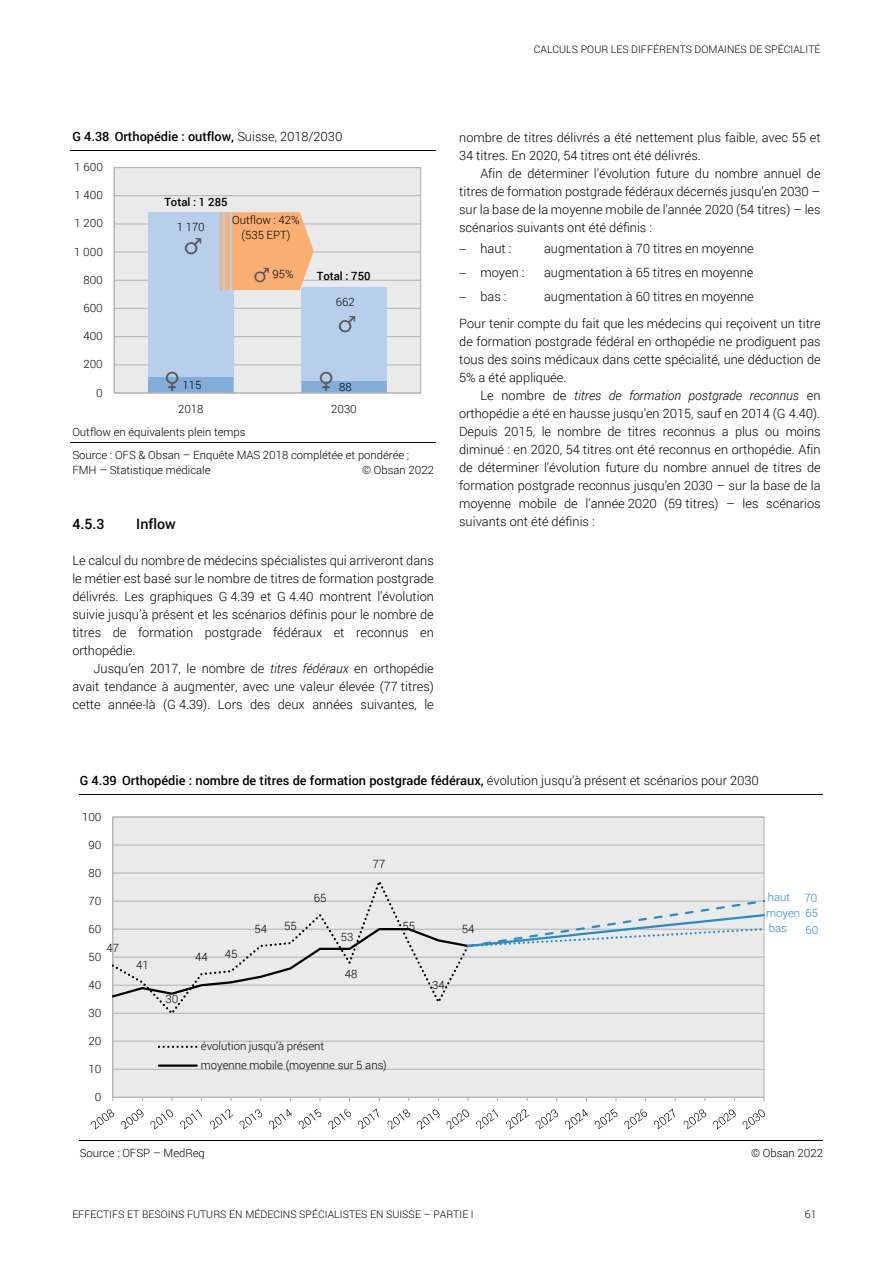
<style>
.page{position:relative;width:893px;height:1263px;background:#fff}
.page>*{position:absolute;margin:0;border:0;box-sizing:border-box;transform-origin:0 0}
.t1{font:500 14.25px "Roboto";letter-spacing:.005em;color:#000}
.t2{font:300 12.75px/18px "Roboto";color:#000;text-align:justify}
.t3{font:500 12.75px "Roboto";letter-spacing:-.005em;color:#000}
.t4{font:300 11.4px/14.7px "Roboto";color:#000}
.t5{font:500 11.4px "Roboto";color:#000}
.t6{font:300 11.4px "Roboto";color:#2b8bc7}
.t7{font:300 10.5px "Roboto";color:#000}
.s1{font-weight:300}
.s2{font-style:italic}
</style>
<div class="page">
<hr style="left:70px;top:150px;width:366px;height:1px;background:#000">
<hr style="left:70px;top:442px;width:366px;height:1px;background:#000">
<div style="left:114px;top:168px;width:307px;height:225px;background:#eaeaea"></div>
<hr style="left:114px;top:364px;width:307px;height:1px;background:#b7b7b7">
<hr style="left:114px;top:336px;width:307px;height:1px;background:#b7b7b7">
<hr style="left:114px;top:308px;width:307px;height:1px;background:#b7b7b7">
<hr style="left:114px;top:280px;width:307px;height:1px;background:#b7b7b7">
<hr style="left:114px;top:251px;width:307px;height:2px;background:#b7b7b7">
<hr style="left:114px;top:223px;width:307px;height:1px;background:#b7b7b7">
<hr style="left:114px;top:195px;width:307px;height:1px;background:#b7b7b7">
<div style="left:148px;top:212px;width:86px;height:165px;background:#b7cfea"></div>
<div style="left:301px;top:287px;width:86px;height:94px;background:#b7cfea"></div>
<hr style="left:114px;top:168px;width:1px;height:225px;background:#b7b7b7">
<hr style="left:114px;top:392px;width:307px;height:2px;background:#b7b7b7">
<hr style="left:80px;top:794px;width:743px;height:1px;background:#000">
<hr style="left:80px;top:1140px;width:743px;height:1px;background:#000">
<div style="left:113px;top:817px;width:651px;height:280px;background:#eaeaea"></div>
<hr style="left:113px;top:1069px;width:651px;height:1px;background:#b7b7b7">
<hr style="left:113px;top:1041px;width:651px;height:1px;background:#b7b7b7">
<hr style="left:113px;top:1013px;width:651px;height:1px;background:#b7b7b7">
<hr style="left:113px;top:872px;width:651px;height:2px;background:#b7b7b7">
<hr style="left:113px;top:844px;width:651px;height:1px;background:#b7b7b7">
<hr style="left:112px;top:817px;width:1px;height:280px;background:#b7b7b7">
<hr style="left:113px;top:1097px;width:651px;height:1px;background:#b7b7b7">
<svg style="left:113px;top:876px;width:358px;height:141px"></svg>
<svg style="left:113px;top:898px;width:652px;height:101px"></svg>
<svg style="left:91px;top:1109px;width:23px;height:20px"></svg>
<svg style="left:121px;top:1109px;width:23px;height:20px"></svg>
<svg style="left:150px;top:1109px;width:23px;height:20px"></svg>
<svg style="left:180px;top:1110px;width:22px;height:19px"></svg>
<svg style="left:210px;top:1109px;width:23px;height:20px"></svg>
<svg style="left:239px;top:1109px;width:23px;height:20px"></svg>
<svg style="left:269px;top:1109px;width:23px;height:20px"></svg>
<svg style="left:299px;top:1109px;width:22px;height:20px"></svg>
<svg style="left:328px;top:1109px;width:23px;height:20px"></svg>
<svg style="left:358px;top:1108px;width:21px;height:21px"></svg>
<svg style="left:388px;top:1109px;width:22px;height:20px"></svg>
<svg style="left:417px;top:1109px;width:23px;height:20px"></svg>
<svg style="left:446px;top:1109px;width:23px;height:20px"></svg>
<svg style="left:476px;top:1110px;width:22px;height:19px"></svg>
<svg style="left:506px;top:1109px;width:23px;height:20px"></svg>
<svg style="left:536px;top:1109px;width:22px;height:20px"></svg>
<svg style="left:565px;top:1109px;width:23px;height:20px"></svg>
<svg style="left:595px;top:1109px;width:22px;height:20px"></svg>
<svg style="left:624px;top:1109px;width:23px;height:20px"></svg>
<svg style="left:654px;top:1108px;width:21px;height:21px"></svg>
<svg style="left:684px;top:1109px;width:22px;height:20px"></svg>
<svg style="left:713px;top:1109px;width:23px;height:20px"></svg>
<svg style="left:742px;top:1109px;width:23px;height:20px"></svg>
<svg style="left:159px;top:1046px;width:38px;height:2px"></svg>
<hr style="left:159px;top:1064px;width:38px;height:3px;background:#000">
<svg style="left:220px;top:212px;width:94px;height:78px;background:#f3b481"></svg>
<svg style="left:148px;top:377px;width:239px;height:16px"></svg>
<p class="t7" style="left:534px;top:42px;width:288px">CALCULS POUR LES DIFFÉRENTS DOMAINES DE SPÉCIALITÉ</p>
<p class="t3" style="left:72px;top:128px;width:272px">G 4.38 Orthopédie : outflow, <span class="s1">Suisse, 2018/2030</span></p>
<p class="t4" style="left:75px;top:159px;width:30px">1 600</p>
<p class="t4" style="left:75px;top:188px;width:30px">1 400</p>
<p class="t4" style="left:75px;top:216px;width:30px">1 200</p>
<p class="t4" style="left:74px;top:244px;width:30px">1 000</p>
<p class="t4" style="left:83px;top:272px;width:21px">800</p>
<p class="t4" style="left:83px;top:300px;width:21px">600</p>
<p class="t4" style="left:83px;top:328px;width:21px">400</p>
<p class="t4" style="left:83px;top:357px;width:21px">200</p>
<p class="t4" style="left:96px;top:385px;width:8px">0</p>
<p class="t5" style="left:164px;top:194px;width:65px">Total : 1 285</p>
<p class="t4" style="left:177px;top:219px;width:30px">1 170</p>
<p class="t4" style="left:232px;top:212px;width:69px">Outflow : 42%</p>
<p class="t4" style="left:242px;top:227px;width:50px">(535 EPT)</p>
<p class="t4" style="left:272px;top:267px;width:22px">95%</p>
<p class="t5" style="left:317px;top:268px;width:55px">Total : 750</p>
<p class="t4" style="left:336px;top:294px;width:20px">662</p>
<p class="t4" style="left:183px;top:378px;width:20px">115</p>
<p class="t4" style="left:339px;top:379px;width:14px">88</p>
<p class="t4" style="left:178px;top:401px;width:27px">2018</p>
<p class="t4" style="left:331px;top:401px;width:27px">2030</p>
<p class="t4" style="left:72px;top:424px;width:175px">Outflow en équivalents plein temps</p>
<p class="t4" style="left:72px;top:447px;width:339px">Source : OFS &amp; Obsan – Enquête MAS 2018 complétée et pondérée ;<br>FMH – Statistique médicale</p>
<p class="t4" style="left:362px;top:462px;width:73px">© Obsan 2022</p>
<h3 class="t1" style="left:72px;top:513px;width:34px">4.5.3</h3>
<h3 class="t1" style="left:136px;top:513px;width:41px">Inflow</h3>
<p class="t2" style="left:72px;top:551px;width:363px">Le calcul du nombre de médecins spécialistes qui arriveront dans le métier est basé sur le nombre de titres de formation postgrade délivrés. Les graphiques G 4.39 et G 4.40 montrent l’évolution suivie jusqu’à présent et les scénarios définis pour le nombre de titres de formation postgrade fédéraux et reconnus en orthopédie.</p>
<p class="t2" style="left:72px;top:659px;width:363px;text-indent:21px">Jusqu’en 2017, le nombre de <span class="s2">titres fédéraux</span> en orthopédie avait tendance à augmenter, avec une valeur élevée (77 titres) cette année-là (G 4.39). Lors des deux années suivantes, le</p>
<p class="t2" style="left:459px;top:128px;width:363px">nombre de titres délivrés a été nettement plus faible, avec 55 et<br>34 titres. En 2020, 54 titres ont été délivrés.</p>
<p class="t2" style="left:459px;top:164px;width:363px;text-indent:21px">Afin de déterminer l’évolution future du nombre annuel de titres de formation postgrade fédéraux décernés jusqu’en 2030 – sur la base de la moyenne mobile de l’année 2020 (54 titres) – les scénarios suivants ont été définis :</p>
<p class="t2" style="left:459px;top:239px;width:54px">− haut :</p>
<p class="t2" style="left:544px;top:239px;width:211px">augmentation à 70 titres en moyenne</p>
<p class="t2" style="left:459px;top:263px;width:67px">− moyen :</p>
<p class="t2" style="left:544px;top:263px;width:211px">augmentation à 65 titres en moyenne</p>
<p class="t2" style="left:459px;top:287px;width:49px">− bas :</p>
<p class="t2" style="left:544px;top:287px;width:211px">augmentation à 60 titres en moyenne</p>
<p class="t2" style="left:459px;top:314px;width:363px">Pour tenir compte du fait que les médecins qui reçoivent un titre de formation postgrade fédéral en orthopédie ne prodiguent pas tous des soins médicaux dans cette spécialité, une déduction de 5% a été appliquée.</p>
<p class="t2" style="left:459px;top:386px;width:363px;text-indent:21px">Le nombre de <span class="s2">titres de formation postgrade reconnus</span> en orthopédie a été en hausse jusqu’en 2015, sauf en 2014 (G 4.40).<br>Depuis 2015, le nombre de titres reconnus a plus ou moins diminué : en 2020, 54 titres ont été reconnus en orthopédie. Afin de déterminer l’évolution future du nombre annuel de titres de formation postgrade reconnus jusqu’en 2030 – sur la base de la moyenne mobile de l’année 2020 (59 titres) – les scénarios suivants ont été définis :</p>
<p class="t3" style="left:80px;top:771px;width:681px">G 4.39 Orthopédie : nombre de titres de formation postgrade fédéraux, <span class="s1">évolution jusqu’à présent et scénarios pour 2030</span></p>
<p class="t4" style="left:82px;top:809px;width:21px">100</p>
<p class="t4" style="left:89px;top:837px;width:14px">90</p>
<p class="t4" style="left:89px;top:865px;width:14px">80</p>
<p class="t4" style="left:89px;top:893px;width:14px">70</p>
<p class="t4" style="left:89px;top:921px;width:14px">60</p>
<p class="t4" style="left:106px;top:940px;width:14px">47</p>
<p class="t4" style="left:89px;top:949px;width:14px">50</p>
<p class="t4" style="left:89px;top:977px;width:14px">40</p>
<p class="t4" style="left:89px;top:1005px;width:14px">30</p>
<p class="t4" style="left:89px;top:1033px;width:14px">20</p>
<p class="t4" style="left:89px;top:1061px;width:14px">10</p>
<p class="t4" style="left:95px;top:1089px;width:8px">0</p>
<p class="t4" style="left:136px;top:957px;width:14px">41</p>
<p class="t4" style="left:166px;top:991px;width:14px">30</p>
<p class="t4" style="left:195px;top:949px;width:14px">44</p>
<p class="t4" style="left:225px;top:946px;width:14px">45</p>
<p class="t4" style="left:255px;top:921px;width:14px">54</p>
<p class="t4" style="left:284px;top:918px;width:14px">55</p>
<p class="t4" style="left:314px;top:890px;width:14px">65</p>
<p class="t4" style="left:341px;top:929px;width:14px">53</p>
<p class="t4" style="left:345px;top:966px;width:14px">48</p>
<p class="t4" style="left:373px;top:856px;width:14px">77</p>
<p class="t4" style="left:403px;top:918px;width:14px">55</p>
<p class="t4" style="left:201px;top:1038px;width:125px">évolution jusqu’à présent</p>
<p class="t4" style="left:201px;top:1057px;width:187px">moyenne mobile (moyenne sur 5 ans)</p>
<p class="t4" style="left:432px;top:977px;width:14px">34</p>
<p class="t4" style="left:462px;top:921px;width:14px">54</p>
<p class="t6" style="left:768px;top:889px;width:24px">haut</p>
<p class="t6" style="left:766px;top:905px;width:36px">moyen</p>
<p class="t6" style="left:769px;top:920px;width:20px">bas</p>
<p class="t6" style="left:805px;top:890px;width:14px">70</p>
<p class="t6" style="left:805px;top:905px;width:14px">65</p>
<p class="t6" style="left:806px;top:922px;width:14px">60</p>
<p class="t4" style="left:80px;top:1145px;width:127px">Source : OFSP – MedReg</p>
<p class="t4" style="left:751px;top:1145px;width:73px">© Obsan 2022</p>
<p class="t7" style="left:72px;top:1207px;width:403px">EFFECTIFS ET BESOINS FUTURS EN MÉDECINS SPÉCIALISTES EN SUISSE – PARTIE I</p>
<p class="t7" style="left:805px;top:1207px;width:13px">61</p>
</div>
